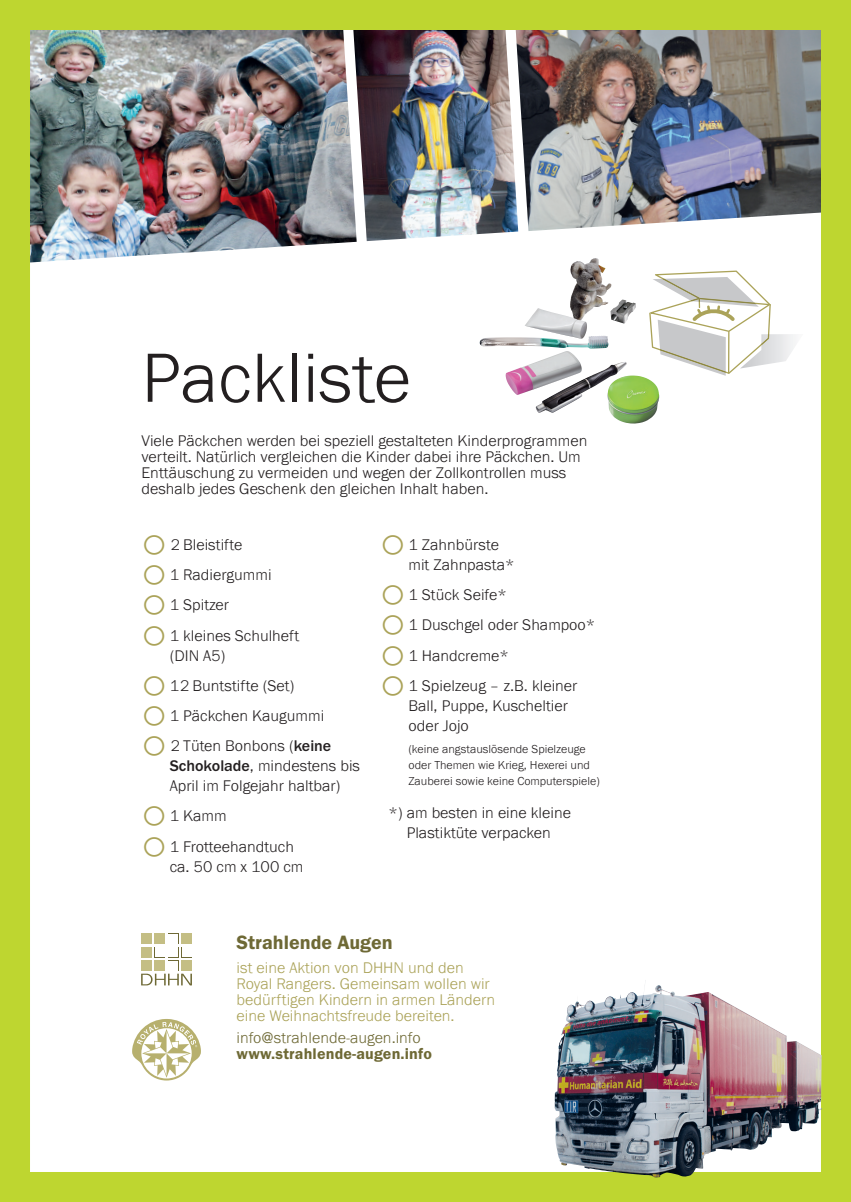
<style>
.page{position:relative;width:851px;height:1202px;background:#fff}
.page>*{position:absolute;margin:0;border:0;box-sizing:border-box;transform-origin:0 0}
.t1{font:300 72px "Franklin Gothic URW";color:#231f20}
.t2{font:20px "Franklin Gothic URW Dem";color:#6e6935}
.t3{font:300 16px/20px "Franklin Gothic URW";color:#231f20}
.t4{font:300 16px/16px "Franklin Gothic URW";color:#aba359}
.t5{font:300 16px "Franklin Gothic URW";color:#6e6935}
.t6{font:16px "Franklin Gothic URW Dem";letter-spacing:.01em;color:#6e6935}
.t7{font:300 12px/16px "Franklin Gothic URW";color:#231f20}
.s1{font-family:"Franklin Gothic URW Boo";font-weight:400;font-size:38.4px;color:#aba359}
.s2{font-weight:500}
</style>
<div class="page">
<img style="left:518px;top:31px;width:301px;height:200px">
<img style="left:356px;top:31px;width:162px;height:210px">
<img style="left:31px;top:31px;width:325px;height:232px">
<div style="left:0;top:0;width:850px;height:1202px;border:30px solid #bed630"></div>
<svg style="left:132px;top:1019px;width:69px;height:61px"></svg>
<svg style="left:141px;top:974px;width:51px;height:11px"></svg>
<div style="left:141px;top:934px;width:11px;height:10px;background:#c4be84"></div>
<div style="left:141px;top:960px;width:11px;height:11px;background:#c4be84"></div>
<div style="left:141px;top:947px;width:11px;height:11px;background:#c4be84"></div>
<svg style="left:154px;top:947px;width:11px;height:11px"></svg>
<div style="left:154px;top:934px;width:11px;height:10px;background:#c4be84"></div>
<div style="left:154px;top:960px;width:11px;height:11px;background:#c4be84"></div>
<div style="left:181px;top:934px;width:11px;height:10px;background:#c4be84"></div>
<div style="left:181px;top:960px;width:11px;height:11px;background:#c4be84"></div>
<svg style="left:181px;top:947px;width:11px;height:11px"></svg>
<div style="left:182px;top:948px;width:9px;height:9px;background:#fff"></div>
<div style="left:155px;top:948px;width:9px;height:9px;background:#fff"></div>
<svg style="left:649px;top:271px;width:121px;height:105px"></svg>
<img style="left:611px;top:376px;width:48px;height:47px">
<img style="left:535px;top:362px;width:91px;height:51px">
<img style="left:611px;top:300px;width:25px;height:23px">
<img style="left:570px;top:258px;width:41px;height:58px">
<img style="left:479px;top:336px;width:129px;height:13px">
<img style="left:505px;top:351px;width:76px;height:44px">
<img style="left:524px;top:308px;width:63px;height:31px">
<img style="left:554px;top:980px;width:194px;height:197px">
<h1 class="t1" style="left:141px;top:333px;width:271px">Packliste</h1>
<p class="t3" style="left:141px;top:433px;width:447px;line-height:16px">Viele Päckchen werden bei speziell gestalteten Kinder programmen verteilt. Natürlich vergleichen die Kinder dabei ihre Päckchen. Um Enttäuschung zu vermeiden und wegen der Zollkontrollen muss deshalb jedes Geschenk den gleichen Inhalt haben.</p>
<p class="t3" style="left:141px;top:535px;width:103px"><span class="s1">○</span> 2 Bleistifte</p>
<p class="t3" style="left:141px;top:565px;width:132px"><span class="s1">○</span> 1 Radiergummi</p>
<p class="t3" style="left:141px;top:595px;width:89px"><span class="s1">○</span> 1 Spitzer</p>
<p class="t3" style="left:170px;top:626px;width:131px;text-indent:-28px"><span class="s1">○</span> 1 kleines Schulheft (DIN A5)</p>
<p class="t3" style="left:141px;top:676px;width:154px"><span class="s1">○</span> 12 Buntstifte (Set)</p>
<p class="t3" style="left:141px;top:706px;width:184px"><span class="s1">○</span> 1 Päckchen Kaugummi</p>
<p class="t3" style="left:170px;top:736px;width:192px;text-indent:-28px"><span class="s1">○</span> 2 Tüten Bonbons (<span class="s2">keine<br>Schokolade</span>, mindestens bis<br>April im Folgejahr haltbar)</p>
<p class="t3" style="left:141px;top:806px;width:87px"><span class="s1">○</span> 1 Kamm</p>
<p class="t3" style="left:170px;top:836px;width:135px;text-indent:-28px"><span class="s1">○</span> 1 Frotteehandtuch ca. 50 cm x 100 cm</p>
<p class="t3" style="left:408px;top:535px;width:107px;text-indent:-28px"><span class="s1">○</span> 1 Zahnbürste mit Zahnpasta*</p>
<p class="t3" style="left:380px;top:585px;width:128px"><span class="s1">○</span> 1 Stück Seife*</p>
<p class="t3" style="left:380px;top:615px;width:217px"><span class="s1">○</span> 1 Duschgel oder Shampoo*</p>
<p class="t3" style="left:380px;top:646px;width:130px"><span class="s1">○</span> 1 Handcreme*</p>
<p class="t3" style="left:408px;top:676px;width:170px;text-indent:-28px"><span class="s1">○</span> 1 Spielzeug – z.B. kleiner<br>Ball, Puppe, Kuscheltier oder Jojo</p>
<p class="t7" style="left:408px;top:741px;width:193px">(keine angstauslösende Spielzeuge oder Themen wie Krieg, Hexerei und<br>Zauberei sowie keine Computerspiele)</p>
<p class="t3" style="left:388px;top:802px;width:184px;text-align:center">*) am besten in eine kleine<br>Plastiktüte verpacken</p>
<p class="t2" style="left:236px;top:930px;width:158px">Strahlende Augen</p>
<p class="t4" style="left:236px;top:960px;width:260px">ist eine Aktion von DHHN und den Royal Rangers. Gemeinsam wollen wir bedürftigen Kindern in armen Ländern eine Weihnachtsfreude bereiten.</p>
<p class="t5" style="left:236px;top:1028px;width:185px">info@strahlende-augen.info</p>
<p class="t6" style="left:236px;top:1044px;width:197px">www.strahlende-augen.info</p>
</div>
